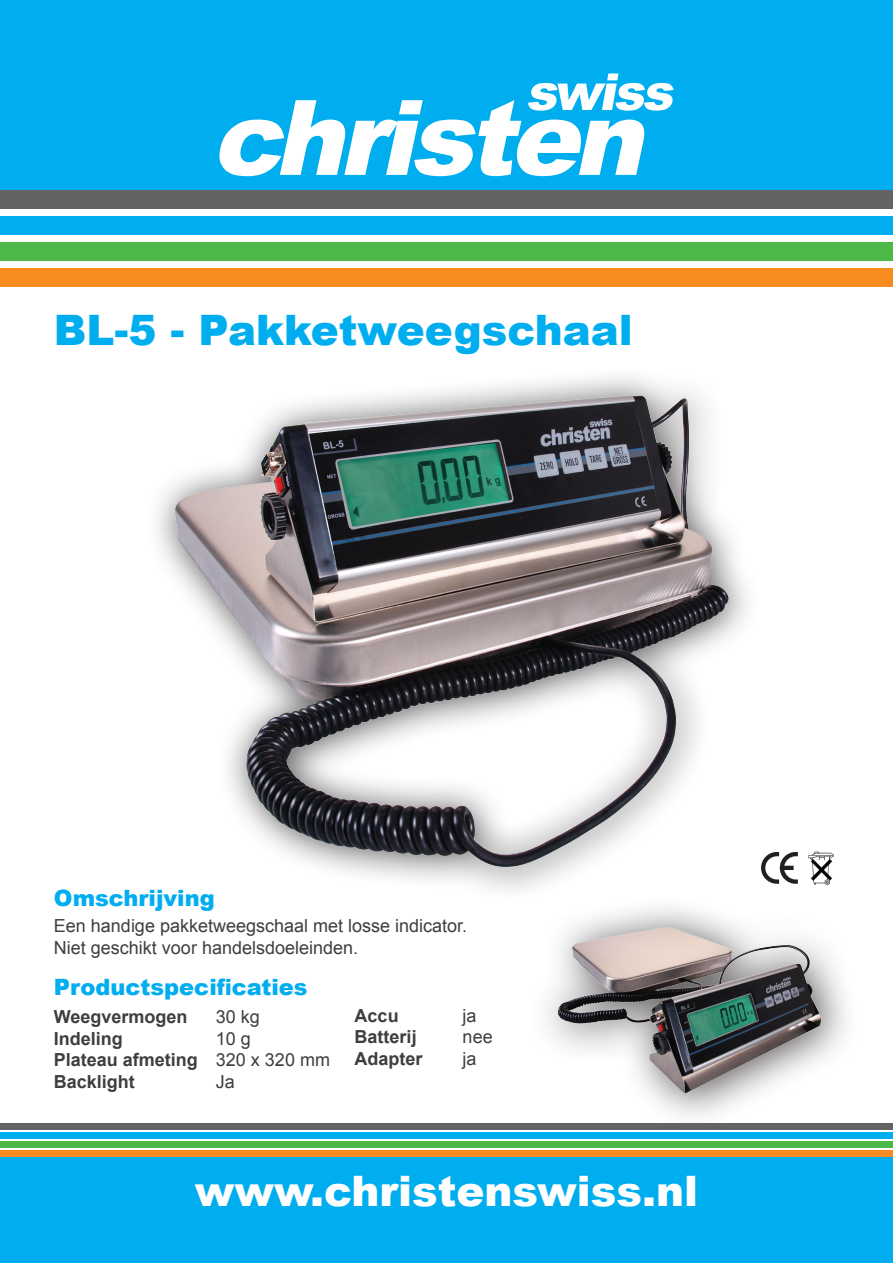
<style>
.page{position:relative;width:893px;height:1263px;background:#fff}
.page>*{position:absolute;margin:0;border:0;box-sizing:border-box;transform-origin:0 0}
.t1{font:900 42px "Arial";color:#00aeef}
.t2{font:900 42px "Arial";color:#fff}
.t3{font:900 22.5px "Arial";color:#00aeef}
.t4{font:18px/21.6px "Arial";color:#3e3e3f}
.t5{font:700 18px/21.6px "Arial";color:#3e3e3f}
.s1{font-weight:400}
</style>
<div class="page">
<img style="left:157px;top:376px;width:588px;height:510px">
<svg style="left:761px;top:852px;width:37px;height:32px"></svg>
<img style="left:809px;top:851px;width:25px;height:33px">
<div style="left:527px;top:895px;width:334px;height:237px;background:#231f20;opacity:.75"></div>
<img style="left:548px;top:922px;width:280px;height:176px">
<div style="left:0;top:0;width:893px;height:191px;background:#00aeef"></div>
<div style="left:0;top:1157px;width:893px;height:106px;background:#00aeef"></div>
<div style="left:0;top:191px;width:893px;height:18px;background:#636366"></div>
<div style="left:0;top:1123px;width:893px;height:7px;background:#636366"></div>
<div style="left:0;top:216px;width:893px;height:19px;background:#00aeef"></div>
<div style="left:0;top:1132px;width:893px;height:7px;background:#00aeef"></div>
<div style="left:0;top:243px;width:893px;height:18px;background:#4cb848"></div>
<div style="left:0;top:1141px;width:893px;height:7px;background:#4cb848"></div>
<div style="left:0;top:268px;width:893px;height:18px;background:#f68b1f"></div>
<div style="left:0;top:1150px;width:893px;height:7px;background:#f68b1f"></div>
<svg style="left:219px;top:73px;width:455px;height:103px"></svg>
<h1 class="t1" style="left:54px;top:300px;width:580px">BL-5 - Pakketweegschaal</h1>
<p class="t3" style="left:54px;top:881px;width:162px">Omschrijving</p>
<p class="t4" style="left:54px;top:915px;width:415px">Een handige pakketweegschaal met losse indicator.<br>Niet geschikt voor handelsdoeleinden.</p>
<p class="t3" style="left:54px;top:970px;width:255px">Productspecificaties</p>
<p class="t5" style="left:54px;top:1006px;width:135px">Weegvermogen</p>
<p class="t4" style="left:216px;top:1006px;width:46px">30 kg</p>
<p class="t5" style="left:54px;top:1028px;width:71px">Indeling</p>
<p class="t5" style="left:54px;top:1028px;width:278px;text-indent:162px"><span class="s1">10 g<br></span>Plateau afmeting <span class="s1">320 x 320 mm<br></span>Backlight</p>
<p class="t4" style="left:216px;top:1071px;width:21px">Ja</p>
<p class="t5" style="left:355px;top:1005px;width:46px">Accu</p>
<p class="t4" style="left:463px;top:1005px;width:16px">ja</p>
<p class="t5" style="left:355px;top:1027px;width:64px">Batterij</p>
<p class="t4" style="left:463px;top:1026px;width:32px">nee</p>
<p class="t5" style="left:355px;top:1048px;width:70px">Adapter</p>
<p class="t4" style="left:463px;top:1048px;width:16px">ja</p>
<h1 class="t2" style="left:195px;top:1160px;width:505px">www.christenswiss.nl</h1>
</div>
